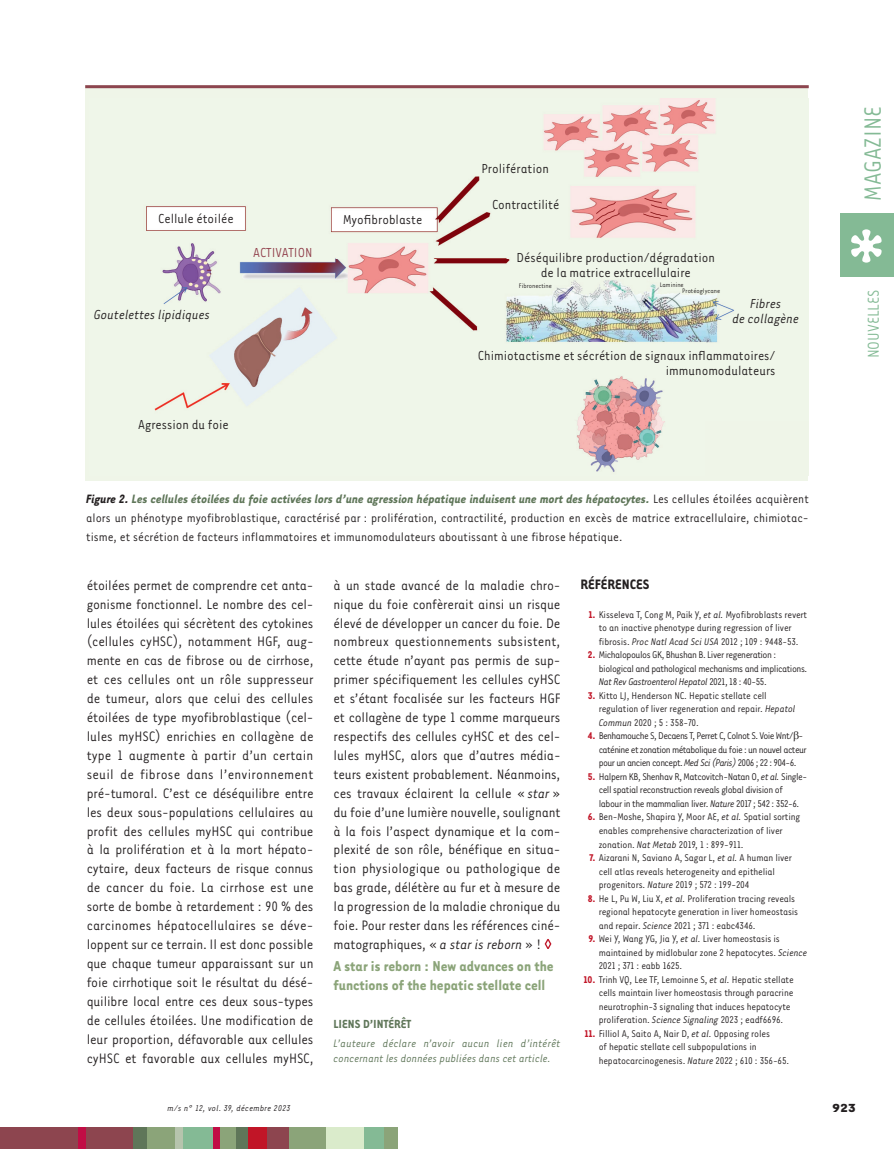
<style>
.page{position:relative;width:894px;height:1149px;background:#fff}
.page>*{position:absolute;margin:0;border:0;box-sizing:border-box;transform-origin:0 0}
.t1{font:27px "Tarzana Nar OT";color:#84ba95}
.t2{font:18px "Tarzana Nar OT";color:#84ba95}
.t3{font:700 16.5px/18.9px "Tarzana Nar OT";color:#8ba479}
.t4{font:15.75px/18.9px "Tarzana Nar OT";letter-spacing:-.01em;color:#231f20;text-align:justify}
.t5{font:700 15.75px "Tarzana Nar OT";color:#231f20}
.t6{font:15px/15px "Tarzana Nar OT";color:#231f20;text-align:center}
.t7{font:italic 15px/15px "Tarzana Nar OT";color:#231f20;text-align:center}
.t8{font:15px "Tarzana Nar OT";color:#913f4b}
.t9{font:13.95px/18.9px "Tarzana Nar OT";color:#231f20;text-align:justify}
.t10{font:700 13.5px "Tarzana Nar OT";color:#5f7659}
.t11{font:700 13.5px "Tarzana Wide OT";color:#231f20}
.t12{font:italic 12.45px/15.9px "Tarzana Nar OT";color:#5f7659}
.t13{font:11.25px/13.5px "Tarzana Nar OT";letter-spacing:-.015em;color:#231f20}
.t14{font:11.25px/13.5px "Tarzana Nar OT";letter-spacing:-.04em;color:#231f20}
.t15{font:11.25px/13.5px "Tarzana Nar OT";letter-spacing:-.05em;color:#231f20}
.t16{font:italic 9.75px "Tarzana Nar OT";letter-spacing:.025em;color:#231f20}
.t17{font:7.5px/6.4px "Tarzana Nar OT";color:#231f20}
.s1{font-weight:700;font-style:italic}
.s2{font-weight:700;font-style:italic;color:#5f7659}
.s3{font-style:italic}
.s4{font-weight:700;color:#c11527}
</style>
<div class="page">
<div style="left:0;top:1127px;width:134px;height:21px;background:#8d454f"></div>
<div style="left:235px;top:1127px;width:13px;height:21px;background:#5f7659"></div>
<div style="left:78px;top:1127px;width:7px;height:21px;background:#c10d45"></div>
<div style="left:133px;top:1127px;width:22px;height:21px;background:#5f7659"></div>
<div style="left:147px;top:1127px;width:30px;height:21px;background:#8ba479"></div>
<div style="left:175px;top:1127px;width:9px;height:21px;background:#b6c4ad"></div>
<div style="left:183px;top:1127px;width:30px;height:21px;background:#84ba95"></div>
<div style="left:217px;top:1127px;width:19px;height:21px;background:#8ba479"></div>
<div style="left:213px;top:1127px;width:6px;height:21px;background:#c10d45"></div>
<div style="left:248px;top:1127px;width:27px;height:21px;background:#c11527"></div>
<div style="left:287px;top:1127px;width:39px;height:21px;background:#8ba479"></div>
<div style="left:267px;top:1127px;width:21px;height:21px;background:#8d454f"></div>
<div style="left:326px;top:1127px;width:38px;height:21px;background:#daebcb"></div>
<div style="left:364px;top:1127px;width:20px;height:21px;background:#84ba95"></div>
<div style="left:383px;top:1127px;width:14px;height:21px;background:#8ba479"></div>
<div style="left:840px;top:213px;width:53px;height:63px;background:#84ba95"></div>
<svg style="left:851px;top:229px;width:30px;height:33px"></svg>
<svg style="left:544px;top:939px;width:7px;height:9px"></svg>
<div style="left:85px;top:85px;width:722px;height:396px;background:#eff5e8"></div>
<img style="left:146px;top:98px;width:588px;height:374px">
<hr style="left:85px;top:85px;width:723px;height:3px;background:#8d454f">
<p class="t6" style="left:158px;top:211px;width:77px">Cellule étoilée</p>
<p class="t8" style="left:253px;top:243px;width:61px">ACTIVATION</p>
<p class="t7" style="left:94px;top:306px;width:118px">Goutelettes lipidiques</p>
<p class="t6" style="left:343px;top:211px;width:81px">Myofibroblaste</p>
<p class="t6" style="left:138px;top:416px;width:92px">Agression du foie</p>
<p class="t6" style="left:481px;top:160px;width:69px">Prolifération</p>
<p class="t6" style="left:492px;top:196px;width:69px">Contractilité</p>
<p class="t6" style="left:516px;top:249px;width:200px">Déséquilibre production/dégradation de la matrice extracellulaire</p>
<p class="t17" style="left:518px;top:282px;width:34px">Fibronectine</p>
<p class="t17" style="left:682px;top:281px;width:39px;text-indent:-23px">Laminine<br>Protéoglycane</p>
<p class="t7" style="left:732px;top:295px;width:68px">Fibres<br>de collagène</p>
<p class="t6" style="left:477px;top:347px;width:299px;text-align:right">Chimiotactisme et sécrétion de signaux inflammatoires/ immunomodulateurs</p>
<h1 class="t1" style="left:856px;top:201px;width:96px;rotate:-90deg">MAGAZINE</h1>
<p class="t2" style="left:862px;top:358px;width:70px;rotate:-90deg">NOUVELLES</p>
<p class="t9" style="left:86px;top:488px;width:723px"><span class="s1">Figure 2.</span> <span class="s2">Les cellules étoilées du foie activées lors d’une agression hépatique induisent une mort des hépatocytes.</span> Les cellules étoilées acquièrent alors un phénotype myofibroblastique, caractérisé par : prolifération, contractilité, production en excès de matrice extracellulaire, chimiotac&shy;tisme, et sécrétion de facteurs inflammatoires et immunomodulateurs aboutissant à une fibrose hépatique.</p>
<p class="t4" style="left:87px;top:574px;width:228px">étoilées permet de comprendre cet anta&shy;gonisme fonctionnel. Le nombre des cel&shy;lules étoilées qui sécrètent des cytokines (cellules cyHSC), notamment HGF, aug&shy;mente en cas de fibrose ou de cirrhose, et ces cellules ont un rôle suppresseur de tumeur, alors que celui des cellules étoilées de type myofibroblastique (cel&shy;lules myHSC) enrichies en collagène de type 1 augmente à partir d’un certain seuil de fibrose dans l’environnement pré-tumoral. C’est ce déséquilibre entre les deux sous-populations cellulaires au profit des cellules myHSC qui contribue à la prolifération et à la mort hépato&shy;cytaire, deux facteurs de risque connus de cancer du foie. La cirrhose est une sorte de bombe à retardement : 90 % des carcinomes hépatocellulaires se déve&shy;loppent sur ce terrain. Il est donc possible que chaque tumeur apparaissant sur un foie cirrhotique soit le résultat du désé&shy;quilibre local entre ces deux sous-types de cellules étoilées. Une modification de leur proportion, défavorable aux cellules cyHSC et favorable aux cellules myHSC,</p>
<p class="t4" style="left:333px;top:574px;width:228px">à un stade avancé de la maladie chro&shy;nique du foie confèrerait ainsi un risque élevé de développer un cancer du foie. De nombreux questionnements subsistent, cette étude n’ayant pas permis de sup&shy;primer spécifiquement les cellules cyHSC et s’étant focalisée sur les facteurs HGF et collagène de type 1 comme marqueurs respectifs des cellules cyHSC et des cel&shy;lules myHSC, alors que d’autres média&shy;teurs existent probablement. Néanmoins, ces travaux éclairent la cellule « <span class="s3">star</span> » du foie d’une lumière nouvelle, soulignant à la fois l’aspect dynamique et la com&shy;plexité de son rôle, bénéfique en situa&shy;tion physiologique ou pathologique de bas grade, délétère au fur et à mesure de la progression de la maladie chronique du foie. Pour rester dans les références ciné&shy;matographiques, « <span class="s3">a star is reborn</span> » !</p>
<p class="t3" style="left:333px;top:955px;width:221px">A star is reborn : New advances on the functions of the hepatic stellate cell</p>
<p class="t10" style="left:333px;top:1014px;width:79px">LIENS D’INTÉRÊT</p>
<p class="t12" style="left:333px;top:1034px;width:228px">L’auteure déclare n’avoir aucun lien d’intérêt concernant les données publiées dans cet article.</p>
<p class="t5" style="left:580px;top:574px;width:70px">RÉFÉRENCES</p>
<p class="t13" style="left:588px;top:607px;width:220px;text-align:center"><span class="s4">1.</span> Kisseleva T, Cong M, Paik Y, <span class="s3">et al.</span> Myofibroblasts revert to an inactive phenotype during regression of liver fibrosis. <span class="s3">Proc Natl Acad Sci USA</span> 2012 ; 109 : 9448-53.</p>
<p class="t14" style="left:598px;top:647px;width:210px;text-indent:-11px"><span class="s4">2.</span> Michalopoulos GK, Bhushan B. Liver regeneration : biological and pathological mechanisms and implications.<br><span class="s3">Nat Rev Gastroenterol Hepatol</span> 2021, 18 : 40-55.</p>
<p class="t13" style="left:598px;top:688px;width:198px;text-indent:-11px"><span class="s4">3.</span> Kitto LJ, Henderson NC. Hepatic stellate cell regulation of liver regeneration and repair. <span class="s3">Hepatol<br>Commun</span> 2020 ; 5 : 358-70.</p>
<p class="t15" style="left:598px;top:728px;width:209px;text-indent:-11px"><span class="s4">4.</span> Benhamouche S, Decaens T, Perret C, Colnot S. Voie Wnt/ - caténine et zonation métabolique du foie : un nouvel acteur pour un ancien concept. <span class="s3">Med Sci (Paris)</span> 2006 ; 22 : 904-6.</p>
<p class="t14" style="left:598px;top:769px;width:210px;text-indent:-11px"><span class="s4">5.</span> Halpern KB, Shenhav R, Matcovitch-Natan O, <span class="s3">et al.</span> Single&shy;cell spatial reconstruction reveals global division of labour in the mammalian liver. <span class="s3">Nature</span> 2017 ; 542 : 352-6.</p>
<p class="t13" style="left:598px;top:809px;width:203px;text-indent:-11px"><span class="s4">6.</span> Ben-Moshe, Shapira Y, Moor AE, <span class="s3">et al.</span> Spatial sorting enables comprehensive characterization of liver zonation. <span class="s3">Nat Metab</span> 2019, 1 : 899-911.</p>
<p class="t13" style="left:598px;top:850px;width:195px;text-indent:-9px"><span class="s4">7.</span> Aizarani N, Saviano A, Sagar L, <span class="s3">et al.</span> A human liver cell atlas reveals heterogeneity and epithelial progenitors. <span class="s3">Nature</span> 2019 ; 572 : 199-204</p>
<p class="t13" style="left:598px;top:890px;width:201px;text-indent:-11px"><span class="s4">8.</span> He L, Pu W, Liu X, <span class="s3">et al.</span> Proliferation tracing reveals regional hepatocyte generation in liver homeostasis and repair. <span class="s3">Science</span> 2021 ; 371 : eabc4346.</p>
<p class="t13" style="left:598px;top:931px;width:210px;text-indent:-10px"><span class="s4">9.</span> Wei Y, Wang YG, Jia Y, <span class="s3">et al.</span> Liver homeostasis is maintained by midlobular zone 2 hepatocytes. <span class="s3">Science<br></span>2021 ; 371 : eabb 1625.</p>
<p class="t13" style="left:598px;top:972px;width:196px;text-indent:-15px"><span class="s4">10.</span> Trinh VQ, Lee TF, Lemoinne S, <span class="s3">et al.</span> Hepatic stellate cells maintain liver homeostasis through paracrine neurotrophin-3 signaling that induces hepatocyte proliferation. <span class="s3">Science Signaling</span> 2023 ; eadf6696.</p>
<p class="t13" style="left:598px;top:1026px;width:192px;text-indent:-14px"><span class="s4">11.</span> Filliol A, Saito A, Nair D, <span class="s3">et al.</span> Opposing roles<br>of hepatic stellate cell subpopulations in hepatocarcinogenesis. <span class="s3">Nature</span> 2022 ; 610 : 356-65.</p>
<p class="t16" style="left:167px;top:1102px;width:124px">m/s n° 12, vol. 39, décembre 2023</p>
<p class="t11" style="left:831px;top:1098px;width:25px">923</p>
</div>
